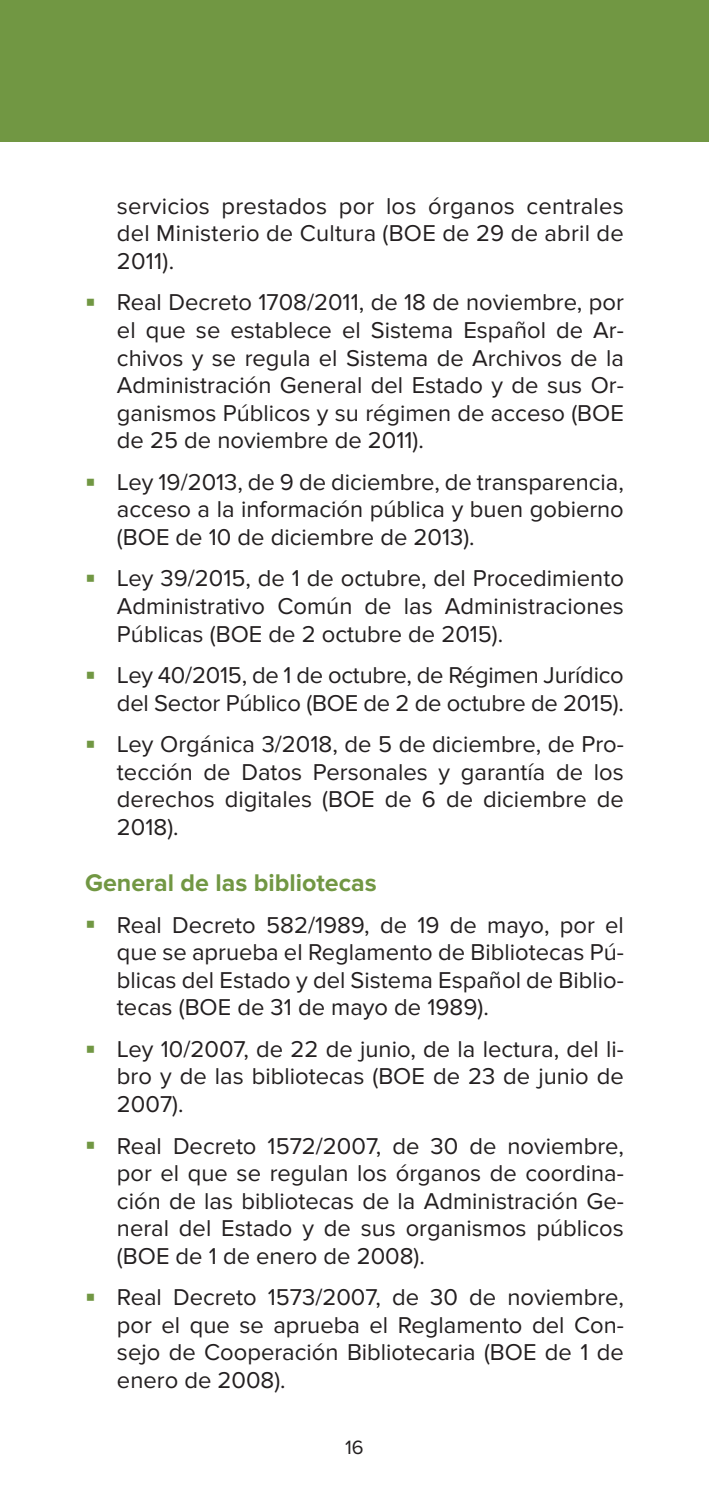
<style>
.page{position:relative;width:709px;height:1489px;background:#fff}
.page>*{position:absolute;margin:0;border:0;box-sizing:border-box;transform-origin:0 0}
._06_02_Subepígrafe{font:700 25px "Proxima Nova";color:#719743}
.t1{font:23.75px/27.5px "Proxima Nova";color:#231f20;text-align:justify}
.t2{font:20px "Proxima Nova";color:#231f20}
</style>
<div class="page">
<div style="left:0;top:0;width:709px;height:142px;background:#719743"></div>
<p class="t1" style="left:117px;top:192px;width:508px">servicios prestados por los órganos centrales del Ministerio de Cultura (BOE de 29 de abril de 2011).</p>
<p class="t1" style="left:117px;top:289px;width:508px">Real Decreto 1708/2011, de 18 de noviembre, por el que se establece el Sistema Español de Ar&shy;chivos y se regula el Sistema de Archivos de la Administración General del Estado y de sus Or&shy;ganismos Públicos y su régimen de acceso (BOE de 25 de noviembre de 2011).</p>
<p class="t1" style="left:117px;top:468px;width:508px">Ley 19/2013, de 9 de diciembre, de transparencia, acceso a la información pública y buen gobierno (BOE de 10 de diciembre de 2013).</p>
<p class="t1" style="left:117px;top:565px;width:508px">Ley 39/2015, de 1 de octubre, del Procedimiento Administrativo Común de las Administraciones Públicas (BOE de 2 octubre de 2015).</p>
<p class="t1" style="left:117px;top:662px;width:508px">Ley 40/2015, de 1 de octubre, de Régimen Jurídico del Sector Público (BOE de 2 de octubre de 2015).</p>
<p class="t1" style="left:117px;top:731px;width:508px">Ley Orgánica 3/2018, de 5 de diciembre, de Pro&shy;tección de Datos Personales y garantía de los derechos digitales (BOE de 6 de diciembre de 2018).</p>
<p class="_06_02_Subepígrafe" style="left:85px;top:871px;width:293px">General de las bibliotecas</p>
<p class="t1" style="left:117px;top:911px;width:508px">Real Decreto 582/1989, de 19 de mayo, por el que se aprueba el Reglamento de Bibliotecas Pú&shy;blicas del Estado y del Sistema Español de Biblio&shy;tecas (BOE de 31 de mayo de 1989).</p>
<p class="t1" style="left:117px;top:1035px;width:508px">Ley 10/2007, de 22 de junio, de la lectura, del li&shy;bro y de las bibliotecas (BOE de 23 de junio de 2007).</p>
<p class="t1" style="left:117px;top:1132px;width:508px">Real Decreto 1572/2007, de 30 de noviembre, por el que se regulan los órganos de coordina&shy;ción de las bibliotecas de la Administración Ge&shy;neral del Estado y de sus organismos públicos (BOE de 1 de enero de 2008).</p>
<p class="t1" style="left:117px;top:1283px;width:508px">Real Decreto 1573/2007, de 30 de noviembre, por el que se aprueba el Reglamento del Con&shy;sejo de Cooperación Bibliotecaria (BOE de 1 de enero de 2008).</p>
<p class="t2" style="left:345px;top:1436px;width:20px">16</p>
</div>
